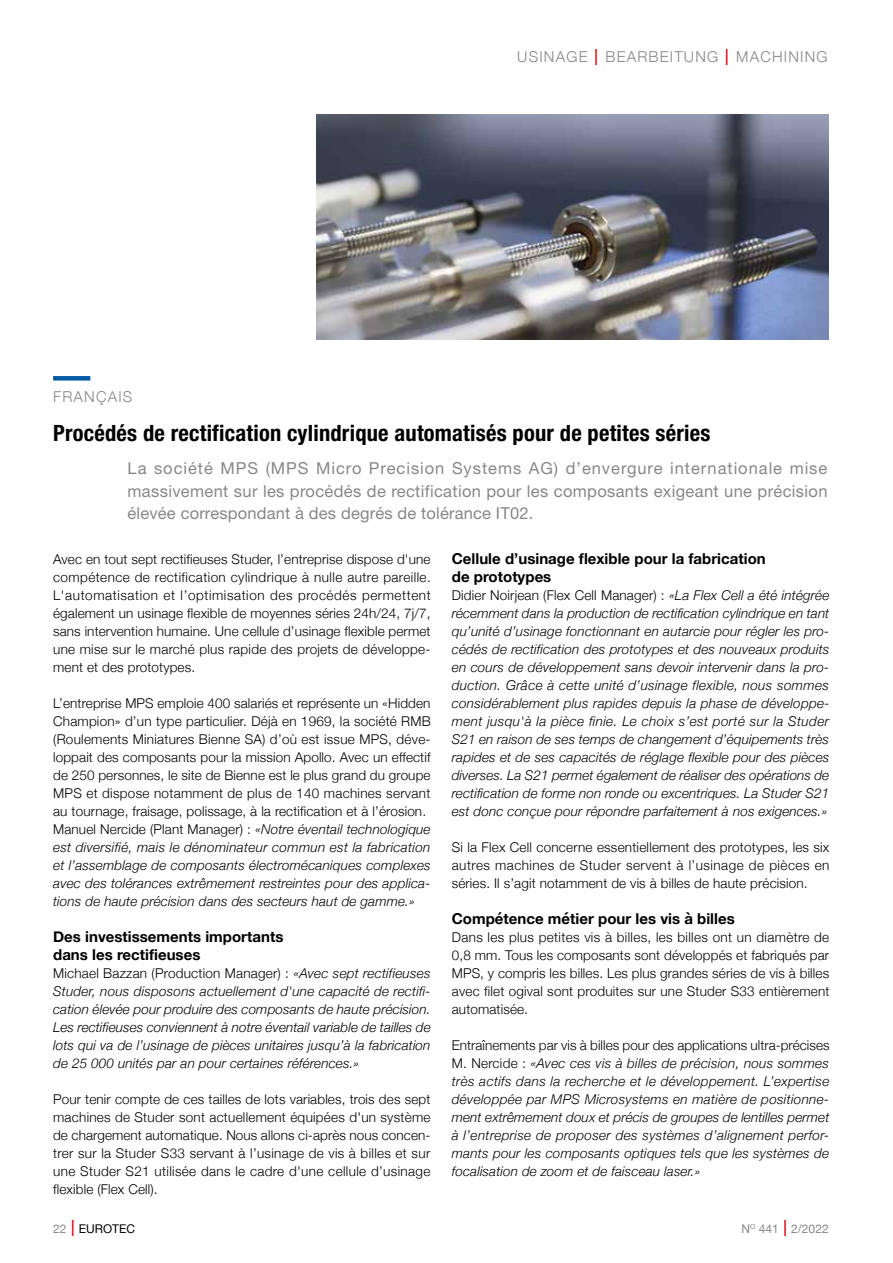
<style>
.page{position:relative;width:893px;height:1263px;background:#fff}
.page>*{position:absolute;margin:0;border:0;box-sizing:border-box;transform-origin:0 0}
.t1{font:700 condensed 22.5px "Helvetica Neue";letter-spacing:.01em;color:#000}
.t2{font:16.5px/22.5px "Helvetica Neue";letter-spacing:.01em;color:#878787;text-align:justify}
.t3{font:700 15px/18px "Helvetica Neue";color:#000}
.t4{font:300 15px "Helvetica Neue";letter-spacing:.08em;color:#878787}
.t5{font:300 13.5px/18px "Helvetica Neue";letter-spacing:.01em;color:#000;text-align:justify}
.t6{font:italic 300 13.5px/18px "Helvetica Neue";letter-spacing:.01em;color:#000;text-align:justify}
.t7{font:12px "Helvetica Neue";color:#878787}
.t8{font:12px "Helvetica Neue";color:#000}
.s1{font-stretch:condensed;font-size:22.5px;color:#e30613}
.s2{font-style:italic}
.s3{font-style:normal}
.s4{color:#878787}
.s5{font-weight:300;font-stretch:condensed;font-size:22.5px;color:#e30613}
</style>
<div class="page">
<img style="left:316px;top:114px;width:513px;height:225px">
<div style="left:53px;top:376px;width:37px;height:5px;background:#0059a3"></div>
<p class="t4" style="left:517px;top:44px;width:312px">USINAGE <span class="s1">I</span> BEARBEITUNG <span class="s1">I</span> MACHINING</p>
<p class="t4" style="left:53px;top:384px;width:81px">FRANÇAIS</p>
<h1 class="t1" style="left:53px;top:419px;width:659px">Procédés de rectification cylindrique automatisés pour de petites séries</h1>
<p class="t2" style="left:128px;top:457px;width:701px">La société MPS (MPS Micro Precision Systems AG) d’envergure internationale mise massivement sur les procédés de rectification pour les composants exigeant une précision élevée correspondant à des degrés de tolérance IT02.</p>
<p class="t5" style="left:53px;top:549px;width:379px">Avec en tout sept rectifieuses Studer, l’entreprise dispose d'une compétence de rectification cylindrique à nulle autre pareille.<br>L'automatisation et l’optimisation des procédés permettent également un usinage flexible de moyennes séries 24h/24, 7j/7, sans intervention humaine. Une cellule d’usinage flexible permet une mise sur le marché plus rapide des projets de développe&shy;ment et des prototypes.</p>
<p class="t5" style="left:53px;top:693px;width:379px;text-align:left">L’entreprise MPS emploie 400 salariés et représente un «Hidden Champion» d’un type particulier. Déjà en 1969, la société RMB (Roulements Miniatures Bienne SA) d’où est issue MPS, déve&shy;loppait des composants pour la mission Apollo. Avec un effectif de 250 personnes, le site de Bienne est le plus grand du groupe MPS et dispose notamment de plus de 140 machines servant au tournage, fraisage, polissage, à la rectification et à l’érosion.<br>Manuel Nercide (Plant Manager) : <span class="s2">«Notre éventail technologique est diversifié, mais le dénominateur commun est la fabrication et l’assemblage de composants électromécaniques complexes avec des tolérances extrêmement restreintes pour des applica&shy;tions de haute précision dans des secteurs haut de gamme.»</span></p>
<p class="t3" style="left:53px;top:928px;width:232px">Des investissements importants dans les rectifieuses</p>
<p class="t6" style="left:53px;top:963px;width:379px"><span class="s3">Michael Bazzan (Production Manager) :</span> «Avec sept rectifieuses Studer, nous disposons actuellement d'une capacité de rectifi&shy;cation élevée pour produire des composants de haute précision.<br>Les rectifieuses conviennent à notre éventail variable de tailles de lots qui va de l’usinage de pièces unitaires jusqu’à la fabrication de 25 000 unités par an pour certaines références.»</p>
<p class="t5" style="left:53px;top:1089px;width:379px">Pour tenir compte de ces tailles de lots variables, trois des sept machines de Studer sont actuellement équipées d'un système de chargement automatique. Nous allons ci-après nous concen&shy;trer sur la Studer S33 servant à l’usinage de vis à billes et sur une Studer S21 utilisée dans le cadre d'une cellule d’usinage flexible (Flex Cell).</p>
<p class="t3" style="left:452px;top:550px;width:315px">Cellule d’usinage flexible pour la fabrication de prototypes</p>
<p class="t6" style="left:452px;top:585px;width:379px"><span class="s3">Didier Noirjean (Flex Cell Manager) :</span> «La Flex Cell a été intégrée récemment dans la production de rectification cylindrique en tant qu’unité d’usinage fonctionnant en autarcie pour régler les pro&shy;cédés de rectification des prototypes et des nouveaux produits en cours de développement sans devoir intervenir dans la pro&shy;duction. Grâce à cette unité d’usinage flexible, nous sommes considérablement plus rapides depuis la phase de développe&shy;ment jusqu'à la pièce finie. Le choix s’est porté sur la Studer S21 en raison de ses temps de changement d’équipements très rapides et de ses capacités de réglage flexible pour des pièces diverses. La S21 permet également de réaliser des opérations de rectification de forme non ronde ou excentriques. La Studer S21 est donc conçue pour répondre parfaitement à nos exigences.»</p>
<p class="t5" style="left:452px;top:837px;width:379px">Si la Flex Cell concerne essentiellement des prototypes, les six autres machines de Studer servent à l’usinage de pièces en séries. Il s’agit notamment de vis à billes de haute précision.</p>
<p class="t3" style="left:452px;top:910px;width:284px">Compétence métier pour les vis à billes</p>
<p class="t5" style="left:452px;top:927px;width:379px">Dans les plus petites vis à billes, les billes ont un diamètre de 0,8 mm. Tous les composants sont développés et fabriqués par MPS, y compris les billes. Les plus grandes séries de vis à billes avec filet ogival sont produites sur une Studer S33 entièrement automatisée.</p>
<p class="t6" style="left:452px;top:1035px;width:379px"><span class="s3">Entraînements par vis à billes pour des applications ultra-précises M. Nercide :</span> «Avec ces vis à billes de précision, nous sommes très actifs dans la recherche et le développement. L’expertise développée par MPS Microsystems en matière de positionne&shy;ment extrêmement doux et précis de groupes de lentilles permet à l’entreprise de proposer des systèmes d’alignement perfor&shy;mants pour les composants optiques tels que les systèmes de focalisation de zoom et de faisceau laser.»</p>
<p class="t8" style="left:53px;top:1220px;width:84px"><span class="s4">22</span> <span class="s5">I</span> EUROTEC</p>
<p class="t7" style="left:741px;top:1220px;width:89px">N<sup>O</sup> 441 <span class="s5">I</span> 2/2022</p>
</div>
